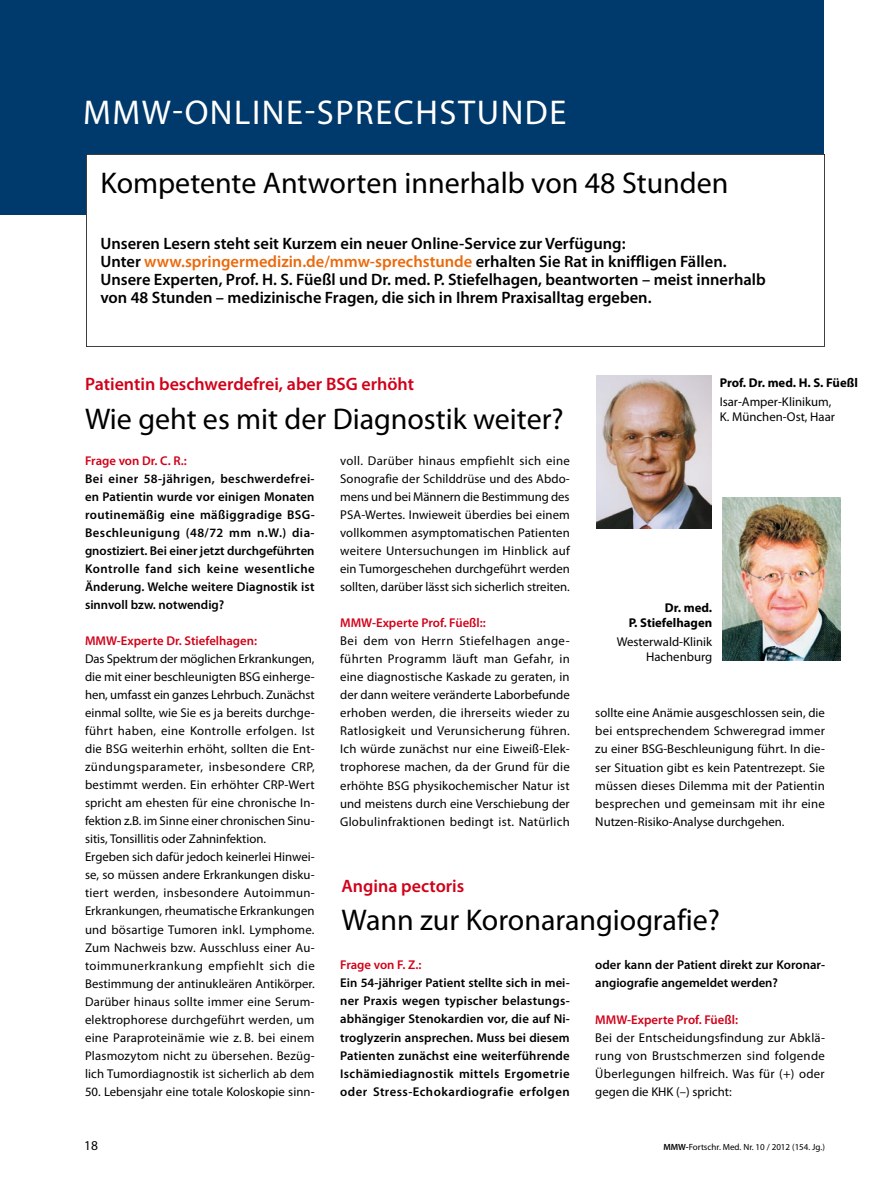
<style>
.page{position:relative;width:893px;height:1187px;background:#fff}
.page>*{position:absolute;margin:0;border:0;box-sizing:border-box;transform-origin:0 0}
.t1{font:34.5px "Myriad Pro";letter-spacing:.045em;color:#fff}
.t2{font:30px "Myriad Pro";color:#000}
.t3{font:600 18px "Myriad Pro";color:#d10019}
.t4{font:600 16.5px/18px "Myriad Pro";color:#000}
.t5{font:13.5px "Myriad Pro";color:#000}
.t6{font:12.75px/18px "Myriad Pro";letter-spacing:.005em;color:#000;text-align:justify}
.t7{font:600 12.75px/18px "Myriad Pro";color:#000;text-align:justify}
.t8{font:600 12.75px "Myriad Pro";color:#d10019}
.t9{font:700 12.75px/15px "Myriad Pro";color:#000;text-align:right}
.t10{font:9px "Myriad Pro";color:#000}
.s1{color:#eb690b}
.s2{font-weight:600}
</style>
<div class="page">
<div style="left:0;top:0;width:824px;height:215px;background:#00396b"></div>
<svg style="left:86px;top:154px;width:739px;height:193px"></svg>
<img style="left:596px;top:375px;width:115px;height:153px">
<img style="left:723px;top:497px;width:118px;height:163px">
<h1 class="t1" style="left:83px;top:91px;width:485px">MMW-ONLINE-SPRECHSTUNDE</h1>
<h2 class="t2" style="left:100px;top:164px;width:629px">Kompetente Antworten innerhalb von 48 Stunden</h2>
<p class="t4" style="left:100px;top:234px;width:667px">Unseren Lesern steht seit Kurzem ein neuer Online-Service zur Verfügung:<br>Unter <span class="s1">www.springermedizin.de/mmw-sprechstunde</span> erhalten Sie Rat in kniffligen Fällen.<br>Unsere Experten, Prof. H. S. Füeßl und Dr. med. P. Stiefelhagen, beantworten – meist innerhalb von 48 Stunden – medizinische Fragen, die sich in Ihrem Praxisalltag ergeben.</p>
<h3 class="t3" style="left:85px;top:373px;width:331px">Patientin beschwerdefrei, aber BSG erhöht</h3>
<h2 class="t2" style="left:85px;top:400px;width:480px">Wie geht es mit der Diagnostik weiter?</h2>
<p class="t8" style="left:85px;top:452px;width:103px">Frage von Dr. C. R.:</p>
<p class="t7" style="left:85px;top:469px;width:231px">Bei einer 58-jährigen, beschwerdefrei&shy;en Patientin wurde vor einigen Monaten routinemäßig eine mäßiggradige BSG-Beschleunigung (48/72 mm n.W.) dia&shy;gnostiziert. Bei einer jetzt durchgeführten Kontrolle fand sich keine wesentliche Änderung. Welche weitere Diagnostik ist sinnvoll bzw. notwendig?</p>
<p class="t8" style="left:85px;top:633px;width:174px">MMW-Experte Dr. Stiefelhagen:</p>
<p class="t6" style="left:85px;top:649px;width:231px;text-align:left">Das Spektrum der möglichen Erkrankungen, die mit einer beschleunigten BSG einherge&shy;hen, umfasst ein ganzes Lehrbuch. Zunächst einmal sollte, wie Sie es ja bereits durchge&shy;führt haben, eine Kontrolle erfolgen. Ist die BSG weiterhin erhöht, sollten die Ent&shy;zündungsparameter, insbesondere CRP, bestimmt werden. Ein erhöhter CRP-Wert spricht am ehesten für eine chronische In&shy;fektion z.B. im Sinne einer chronischen Sinu&shy;sitis, Tonsillitis oder Zahninfektion.<br>Ergeben sich dafür jedoch keinerlei Hinwei&shy;se, so müssen andere Erkrankungen disku&shy;tiert werden, insbesondere Autoimmun-Erkrankungen, rheumatische Erkrankungen und bösartige Tumoren inkl. Lymphome.<br>Zum Nachweis bzw. Ausschluss einer Au&shy;toimmunerkrankung empfiehlt sich die Bestimmung der antinukleären Antikörper.<br>Darüber hinaus sollte immer eine Serum&shy;elektrophorese durchgeführt werden, um eine Paraproteinämie wie z. B. bei einem Plasmozytom nicht zu übersehen. Bezüg&shy;lich Tumordiagnostik ist sicherlich ab dem</p>
<p class="t6" style="left:85px;top:1082px;width:231px">50. Lebensjahr eine totale Koloskopie sinn-</p>
<p class="t9" style="left:720px;top:375px;width:140px">Prof. Dr. med. H. S. Füeßl</p>
<p class="t6" style="left:720px;top:394px;width:117px;line-height:15px">Isar-Amper-Klinikum,<br>K. München-Ost, Haar</p>
<p class="t6" style="left:340px;top:452px;width:231px">voll. Darüber hinaus empfiehlt sich eine Sonografie der Schilddrüse und des Abdo&shy;mens und bei Männern die Bestimmung des PSA-Wertes. Inwieweit überdies bei einem vollkommen asymptomatischen Patienten weitere Untersuchungen im Hinblick auf ein Tumorgeschehen durchgeführt werden sollten, darüber lässt sich sicherlich streiten.</p>
<p class="t8" style="left:340px;top:615px;width:147px">MMW-Experte Prof. Füeßl::</p>
<p class="t6" style="left:340px;top:632px;width:231px">Bei dem von Herrn Stiefelhagen ange&shy;führten Programm läuft man Gefahr, in eine diagnostische Kaskade zu geraten, in der dann weitere veränderte Laborbefunde erhoben werden, die ihrerseits wieder zu Ratlosigkeit und Verunsicherung führen.<br>Ich würde zunächst nur eine Eiweiß-Elek&shy;trophorese machen, da der Grund für die erhöhte BSG physikochemischer Natur ist und meistens durch eine Verschiebung der Globulinfraktionen bedingt ist. Natürlich</p>
<p class="t9" style="left:629px;top:599px;width:85px">Dr. med.<br>P. Stiefelhagen</p>
<p class="t6" style="left:617px;top:633px;width:97px;line-height:15px;text-align:right">Westerwald-Klinik<br>Hachenburg</p>
<p class="t6" style="left:595px;top:704px;width:231px">sollte eine Anämie ausgeschlossen sein, die bei entsprechendem Schweregrad immer zu einer BSG-Beschleunigung führt. In die&shy;ser Situation gibt es kein Patentrezept. Sie müssen dieses Dilemma mit der Patientin besprechen und gemeinsam mit ihr eine Nutzen-Risiko-Analyse durchgehen.</p>
<h3 class="t3" style="left:342px;top:874px;width:124px">Angina pectoris</h3>
<h2 class="t2" style="left:342px;top:901px;width:380px">Wann zur Koronarangiografie?</h2>
<p class="t8" style="left:340px;top:956px;width:83px">Frage von F. Z.:</p>
<p class="t7" style="left:340px;top:973px;width:231px">Ein 54-jähriger Patient stellte sich in mei&shy;ner Praxis wegen typischer belastungs&shy;abhängiger Stenokardien vor, die auf Ni&shy;troglyzerin ansprechen. Muss bei diesem Patienten zunächst eine weiterführende Ischämiediagnostik mittels Ergometrie oder Stress-Echokardiografie erfolgen</p>
<p class="t7" style="left:595px;top:955px;width:231px">oder kann der Patient direkt zur Koronar&shy;angiografie angemeldet werden?</p>
<p class="t8" style="left:595px;top:1011px;width:144px">MMW-Experte Prof. Füeßl:</p>
<p class="t6" style="left:595px;top:1027px;width:231px">Bei der Entscheidungsfindung zur Abklä&shy;rung von Brustschmerzen sind folgende Überlegungen hilfreich. Was für (+) oder gegen die KHK (–) spricht:</p>
<p class="t5" style="left:84px;top:1136px;width:15px">18</p>
<p class="t10" style="left:663px;top:1140px;width:163px"><span class="s2">MMW-</span>Fortschr. Med. Nr. 10 / 2012 (154. Jg.)</p>
</div>
